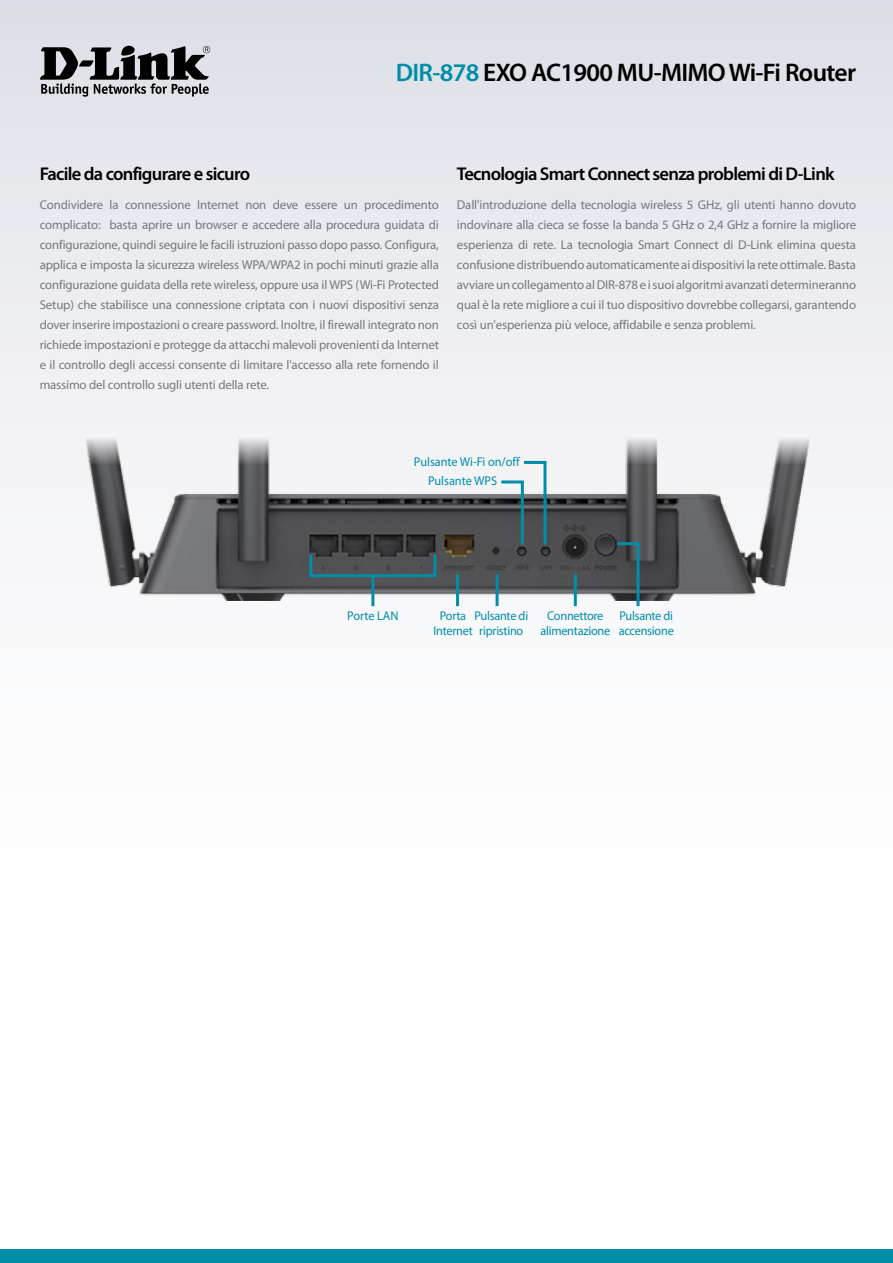
<style>
.page{position:relative;width:893px;height:1263px;background:#fff}
.page>*{position:absolute;margin:0;border:0;box-sizing:border-box;transform-origin:0 0}
.t1{font:600 25.5px "Myriad Pro";letter-spacing:-.025em;color:#000}
.t2{font:600 18.6px "Myriad Pro";letter-spacing:-.04em;color:#000}
.t3{font:12.9px/20px "Myriad Pro";letter-spacing:-.01em;color:#75797d;text-align:justify}
.t4{font:12.75px/15.3px "Myriad Pro";letter-spacing:-.02em;color:#008da8;text-align:center}
.t5{font:12.75px "Myriad Pro";color:#008da8}
.s1{color:#008da8}
</style>
<div class="page">
<div style="left:0;top:0;width:893px;height:1084px;background:linear-gradient(to bottom,#e2e3e9,#fff)"></div>
<div style="left:0;top:1249px;width:893px;height:14px;background:#008da8"></div>
<svg style="left:40px;top:46px;width:170px;height:51px;background:#7c7d81"></svg>
<img style="left:40px;top:429px;width:815px;height:172px">
<hr style="left:456px;top:574px;width:3px;height:32px;background:#008da8">
<div style="left:309px;top:553px;width:127px;height:24px;border:3px solid #008da8"></div>
<hr style="left:371px;top:576px;width:3px;height:30px;background:#008da8">
<svg style="left:614px;top:541px;width:27px;height:68px;background:#506368"></svg>
<svg style="left:498px;top:459px;width:50px;height:88px"></svg>
<hr style="left:496px;top:574px;width:3px;height:32px;background:#008da8">
<hr style="left:574px;top:574px;width:3px;height:32px;background:#008da8">
<h1 class="t1" style="left:396px;top:56px;width:462px"><span class="s1">DIR-878</span> EXO AC1900 MU-MIMO Wi-Fi Router</h1>
<h2 class="t2" style="left:40px;top:162px;width:212px">Facile da configurare e sicuro</h2>
<p class="t3" style="left:40px;top:195px;width:401px">Condividere la connessione Internet non deve essere un procedimento complicato: basta aprire un browser e accedere alla procedura guidata di configurazione, quindi seguire le facili istruzioni passo dopo passo. Configura, applica e imposta la sicurezza wireless WPA/WPA2 in pochi minuti grazie alla configurazione guidata della rete wireless, oppure usa il WPS (Wi-Fi Protected Setup) che stabilisce una connessione criptata con i nuovi dispositivi senza dover inserire impostazioni o creare password. Inoltre, il firewall integrato non richiede impostazioni e protegge da attacchi malevoli provenienti da Internet e il controllo degli accessi consente di limitare l'accesso alla rete fornendo il massimo del controllo sugli utenti della rete.</p>
<h2 class="t2" style="left:457px;top:162px;width:379px">Tecnologia Smart Connect senza problemi di D-Link</h2>
<p class="t3" style="left:457px;top:195px;width:401px">Dall'introduzione della tecnologia wireless 5 GHz, gli utenti hanno dovuto indovinare alla cieca se fosse la banda 5 GHz o 2,4 GHz a fornire la migliore esperienza di rete. La tecnologia Smart Connect di D-Link elimina questa confusione distribuendo automaticamente ai dispositivi la rete ottimale. Basta avviare un collegamento al DIR-878 e i suoi algoritmi avanzati determineranno qual è la rete migliore a cui il tuo dispositivo dovrebbe collegarsi, garantendo così un'esperienza più veloce, affidabile e senza problemi.</p>
<p class="t5" style="left:414px;top:454px;width:107px">Pulsante Wi-Fi on/off</p>
<p class="t5" style="left:428px;top:473px;width:70px">Pulsante WPS</p>
<p class="t5" style="left:347px;top:608px;width:53px">Porte LAN</p>
<p class="t4" style="left:433px;top:608px;width:41px">Porta<br>Internet</p>
<p class="t4" style="left:474px;top:608px;width:55px">Pulsante di ripristino</p>
<p class="t4" style="left:540px;top:608px;width:71px">Connettore alimentazione</p>
<p class="t4" style="left:619px;top:608px;width:57px;text-align:left">Pulsante di accensione</p>
</div>
